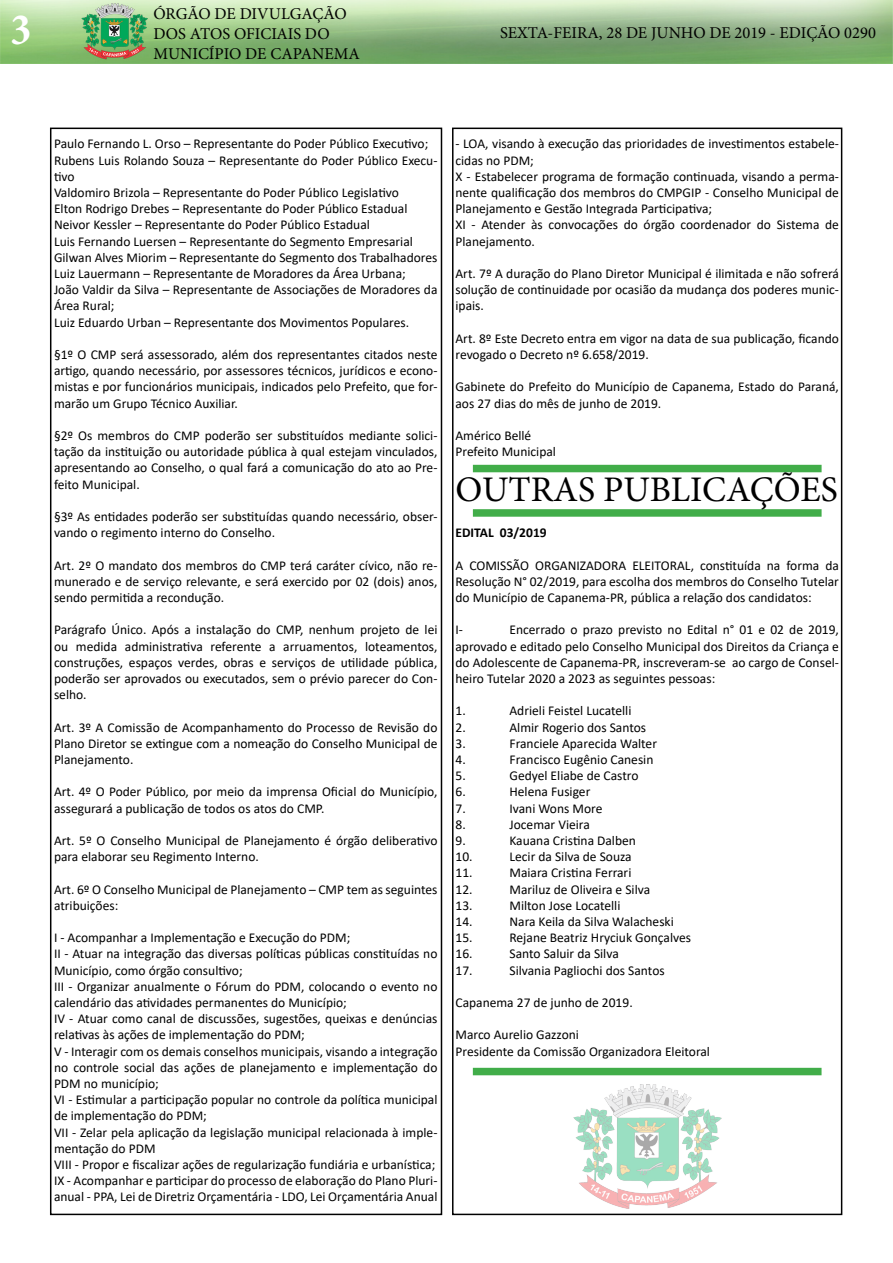
<style>
.page{position:relative;width:893px;height:1263px;background:#fff}
.page>*{position:absolute;margin:0;border:0;box-sizing:border-box;transform-origin:0 0}
.t1{font:700 condensed 45px "Minion Pro";color:#fff}
.t2{font:36px "Minion Pro";color:#000}
.t3{font:16.5px/19.8px "Minion Pro";color:#000}
.t4{font:13.5px/16.2px "Calibri";color:#000}
.t5{font:700 13.5px "Calibri";color:#000}
</style>
<div class="page">
<div style="left:50px;top:128px;width:392px;height:1087px;border:2px solid #000"></div>
<img style="left:0;top:0;width:893px;height:64px">
<div style="left:452px;top:128px;width:390px;height:1087px;border:2px solid #000"></div>
<div style="left:473px;top:465px;width:349px;height:7px;background:#41ad49"></div>
<div style="left:473px;top:509px;width:349px;height:8px;background:#41ad49"></div>
<div style="left:473px;top:1068px;width:348px;height:7px;background:#41ad49"></div>
<img style="left:573px;top:1084px;width:148px;height:125px">
<h1 class="t1" style="left:11px;top:-1px;width:22px">3</h1>
<p class="t3" style="left:153px;top:4px;width:208px">ÓRGÃO DE DIVULGAÇÃO<br>DOS ATOS OFICIAIS DO<br>MUNICÍPIO DE CAPANEMA</p>
<p class="t3" style="left:500px;top:23px;width:377px">SEXTA-FEIRA, 28 DE JUNHO DE 2019 - EDIÇÃO 0290</p>
<p class="t4" style="left:54px;top:135px;width:385px">Paulo Fernando L. Orso – Representante do Poder Público Executivo; Rubens Luis Rolando Souza – Representante do Poder Público Execu&shy;tivo<br>Valdomiro Brizola – Representante do Poder Público Legislativo<br>Elton Rodrigo Drebes – Representante do Poder Público Estadual Neivor Kessler – Representante do Poder Público Estadual<br>Luis Fernando Luersen – Representante do Segmento Empresarial Gilwan Alves Miorim – Representante do Segmento dos Trabalhadores Luiz Lauermann – Representante de Moradores da Área Urbana;<br>João Valdir da Silva – Representante de Associações de Moradores da Área Rural;<br>Luiz Eduardo Urban – Representante dos Movimentos Populares.</p>
<p class="t4" style="left:54px;top:346px;width:385px;text-align:justify">§1º O CMP será assessorado, além dos representantes citados neste artigo, quando necessário, por assessores técnicos, jurídicos e econo&shy;mistas e por funcionários municipais, indicados pelo Prefeito, que for&shy;marão um Grupo Técnico Auxiliar.</p>
<p class="t4" style="left:54px;top:427px;width:385px;text-align:justify">§2º Os membros do CMP poderão ser substituídos mediante solici&shy;tação da instituição ou autoridade pública à qual estejam vinculados, apresentando ao Conselho, o qual fará a comunicação do ato ao Pre&shy;feito Municipal.</p>
<p class="t4" style="left:54px;top:508px;width:385px">§3º As entidades poderão ser substituídas quando necessário, obser&shy;vando o regimento interno do Conselho.</p>
<p class="t4" style="left:54px;top:557px;width:385px;text-align:justify">Art. 2º O mandato dos membros do CMP terá caráter cívico, não re&shy;munerado e de serviço relevante, e será exercido por 02 (dois) anos, sendo permitida a recondução.</p>
<p class="t4" style="left:54px;top:621px;width:385px;text-align:justify">Parágrafo Único. Após a instalação do CMP, nenhum projeto de lei ou medida administrativa referente a arruamentos, loteamentos, construções, espaços verdes, obras e serviços de utilidade pública, poderão ser aprovados ou executados, sem o prévio parecer do Con&shy;selho.</p>
<p class="t4" style="left:54px;top:719px;width:385px;text-align:justify">Art. 3º A Comissão de Acompanhamento do Processo de Revisão do Plano Diretor se extingue com a nomeação do Conselho Municipal de Planejamento.</p>
<p class="t4" style="left:54px;top:783px;width:385px">Art. 4º O Poder Público, por meio da imprensa Oficial do Município, assegurará a publicação de todos os atos do CMP.</p>
<p class="t4" style="left:54px;top:832px;width:385px">Art. 5º O Conselho Municipal de Planejamento é órgão deliberativo para elaborar seu Regimento Interno.</p>
<p class="t4" style="left:54px;top:881px;width:385px">Art. 6º O Conselho Municipal de Planejamento – CMP tem as seguintes atribuições:</p>
<p class="t4" style="left:54px;top:929px;width:385px">I - Acompanhar a Implementação e Execução do PDM;<br>II - Atuar na integração das diversas políticas públicas constituídas no Município, como órgão consultivo;<br>III - Organizar anualmente o Fórum do PDM, colocando o evento no calendário das atividades permanentes do Município;<br>IV - Atuar como canal de discussões, sugestões, queixas e denúncias relativas às ações de implementação do PDM;<br>V - Interagir com os demais conselhos municipais, visando a integração no controle social das ações de planejamento e implementação do PDM no município;<br>VI - Estimular a participação popular no controle da política municipal de implementação do PDM;<br>VII - Zelar pela aplicação da legislação municipal relacionada à imple&shy;mentação do PDM<br>VIII - Propor e fiscalizar ações de regularização fundiária e urbanística; IX - Acompanhar e participar do processo de elaboração do Plano Pluri&shy;anual - PPA, Lei de Diretriz Orçamentária - LDO, Lei Orçamentária Anual</p>
<p class="t4" style="left:455px;top:135px;width:385px">- LOA, visando à execução das prioridades de investimentos estabele&shy;cidas no PDM;<br>X - Estabelecer programa de formação continuada, visando a perma&shy;nente qualificação dos membros do CMPGIP - Conselho Municipal de Planejamento e Gestão Integrada Participativa;<br>XI - Atender às convocações do órgão coordenador do Sistema de Planejamento.</p>
<p class="t4" style="left:455px;top:265px;width:385px;text-align:justify">Art. 7º A duração do Plano Diretor Municipal é ilimitada e não sofrerá solução de continuidade por ocasião da mudança dos poderes munic&shy;ipais.</p>
<p class="t4" style="left:455px;top:330px;width:385px">Art. 8º Este Decreto entra em vigor na data de sua publicação, ficando revogado o Decreto nº 6.658/2019.</p>
<p class="t4" style="left:455px;top:378px;width:385px">Gabinete do Prefeito do Município de Capanema, Estado do Paraná, aos 27 dias do mês de junho de 2019.</p>
<p class="t4" style="left:455px;top:427px;width:102px">Américo Bellé<br>Prefeito Municipal</p>
<h2 class="t2" style="left:455px;top:466px;width:384px">OUTRAS PUBLICAÇÕES</h2>
<p class="t5" style="left:455px;top:523px;width:93px">EDITAL 03/2019</p>
<p class="t4" style="left:455px;top:557px;width:385px;text-align:justify">A COMISSÃO ORGANIZADORA ELEITORAL, constituída na forma da Resolução N° 02/2019, para escolha dos membros do Conselho Tutelar do Município de Capanema-PR, pública a relação dos candidatos:</p>
<p class="t4" style="left:455px;top:621px;width:9px">I-</p>
<p class="t4" style="left:455px;top:621px;width:385px;text-align:justify;text-indent:54px">Encerrado o prazo previsto no Edital n° 01 e 02 de 2019, aprovado e editado pelo Conselho Municipal dos Direitos da Criança e do Adolescente de Capanema-PR, inscreveram-se ao cargo de Consel&shy;heiro Tutelar 2020 a 2023 as seguintes pessoas:</p>
<p class="t4" style="left:455px;top:702px;width:12px">1.</p>
<p class="t4" style="left:509px;top:702px;width:123px">Adrieli Feistel Lucatelli</p>
<p class="t4" style="left:455px;top:719px;width:12px">2.</p>
<p class="t4" style="left:509px;top:719px;width:138px">Almir Rogerio dos Santos</p>
<p class="t4" style="left:455px;top:735px;width:12px">3.</p>
<p class="t4" style="left:509px;top:735px;width:149px">Franciele Aparecida Walter</p>
<p class="t4" style="left:455px;top:751px;width:12px">4.</p>
<p class="t4" style="left:509px;top:751px;width:145px">Francisco Eugênio Canesin</p>
<p class="t4" style="left:455px;top:767px;width:12px">5.</p>
<p class="t4" style="left:509px;top:767px;width:131px">Gedyel Eliabe de Castro</p>
<p class="t4" style="left:455px;top:783px;width:12px">6.</p>
<p class="t4" style="left:509px;top:783px;width:82px">Helena Fusiger</p>
<p class="t4" style="left:455px;top:800px;width:12px">7.</p>
<p class="t4" style="left:509px;top:800px;width:94px">Ivani Wons More</p>
<p class="t4" style="left:455px;top:816px;width:12px">8.</p>
<p class="t4" style="left:509px;top:816px;width:82px">Jocemar Vieira</p>
<p class="t4" style="left:455px;top:832px;width:12px">9.</p>
<p class="t4" style="left:509px;top:832px;width:128px">Kauana Cristina Dalben</p>
<p class="t4" style="left:455px;top:848px;width:19px">10.</p>
<p class="t4" style="left:509px;top:848px;width:124px">Lecir da Silva de Souza</p>
<p class="t4" style="left:455px;top:864px;width:19px">11.</p>
<p class="t4" style="left:509px;top:864px;width:123px">Maiara Cristina Ferrari</p>
<p class="t4" style="left:455px;top:881px;width:19px">12.</p>
<p class="t4" style="left:509px;top:881px;width:142px">Mariluz de Oliveira e Silva</p>
<p class="t4" style="left:455px;top:897px;width:19px">13.</p>
<p class="t4" style="left:509px;top:897px;width:112px">Milton Jose Locatelli</p>
<p class="t4" style="left:455px;top:913px;width:19px">14.</p>
<p class="t4" style="left:509px;top:913px;width:166px">Nara Keila da Silva Walacheski</p>
<p class="t4" style="left:455px;top:929px;width:19px">15.</p>
<p class="t4" style="left:509px;top:929px;width:183px">Rejane Beatriz Hryciuk Gonçalves</p>
<p class="t4" style="left:455px;top:945px;width:19px">16.</p>
<p class="t4" style="left:509px;top:945px;width:111px">Santo Saluir da Silva</p>
<p class="t4" style="left:455px;top:962px;width:19px">17.</p>
<p class="t4" style="left:509px;top:962px;width:157px">Silvania Pagliochi dos Santos</p>
<p class="t4" style="left:455px;top:994px;width:179px">Capanema 27 de junho de 2019.</p>
<p class="t4" style="left:455px;top:1026px;width:256px">Marco Aurelio Gazzoni<br>Presidente da Comissão Organizadora Eleitoral</p>
</div>
